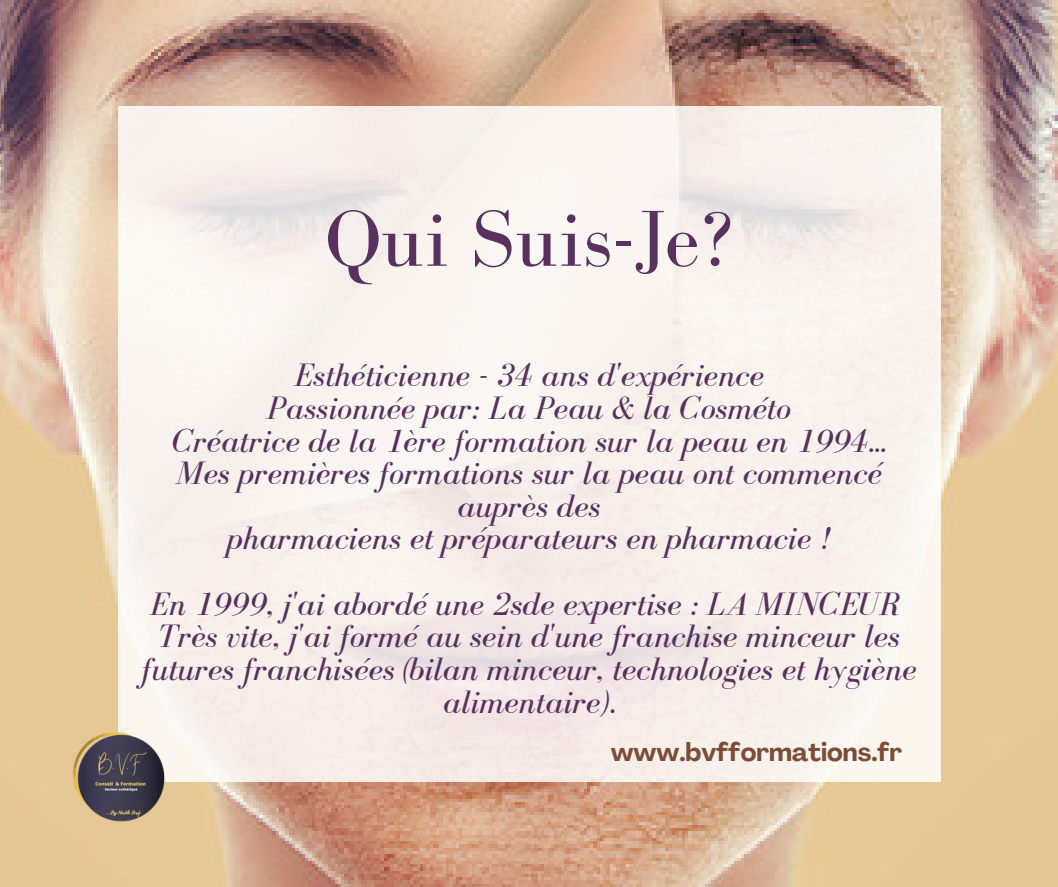
<style>
.page{position:relative;width:1058px;height:887px;background:#fff}
.page>*{position:absolute;margin:0;border:0;box-sizing:border-box;transform-origin:0 0}
.t1{font:81.6px "Bodoni FLF";color:#59315f}
.t2{font:italic 33.45px/32.7px "Bodoni FLF";color:#59315f;text-align:center}
.t3{font:700 25.5px "Agrandir";color:#7d4c37}
</style>
<div class="page">
<img style="left:0;top:0;width:1058px;height:886px">
<div style="left:118px;top:106px;width:822px;height:675px;background:#f8f2ed"></div>
<img style="left:64px;top:727px;width:107px;height:107px">
<p class="t1" style="left:325px;top:194px;width:410px">Qui Suis-Je?</p>
<p class="t2" style="left:294px;top:358px;width:471px">Esthéticienne - 34 ans d'expérience</p>
<p class="t2" style="left:267px;top:391px;width:525px">Passionnée par: La Peau &amp; la Cosméto</p>
<p class="t2" style="left:172px;top:424px;width:715px">Créatrice de la 1ère formation sur la peau en 1994...</p>
<p class="t2" style="left:176px;top:456px;width:707px">Mes premières formations sur la peau ont commencé auprès des</p>
<p class="t2" style="left:227px;top:522px;width:605px">pharmaciens et préparateurs en pharmacie !</p>
<p class="t2" style="left:150px;top:587px;width:751px">En 1999, j'ai abordé une 2sde expertise : LA MINCEUR</p>
<p class="t2" style="left:141px;top:619px;width:777px">Très vite, j'ai formé au sein d'une franchise minceur les futures franchisées (bilan minceur, technologies et hygiène alimentaire).</p>
<p class="t3" style="left:610px;top:741px;width:293px">www.bvfformations.fr</p>
</div>
